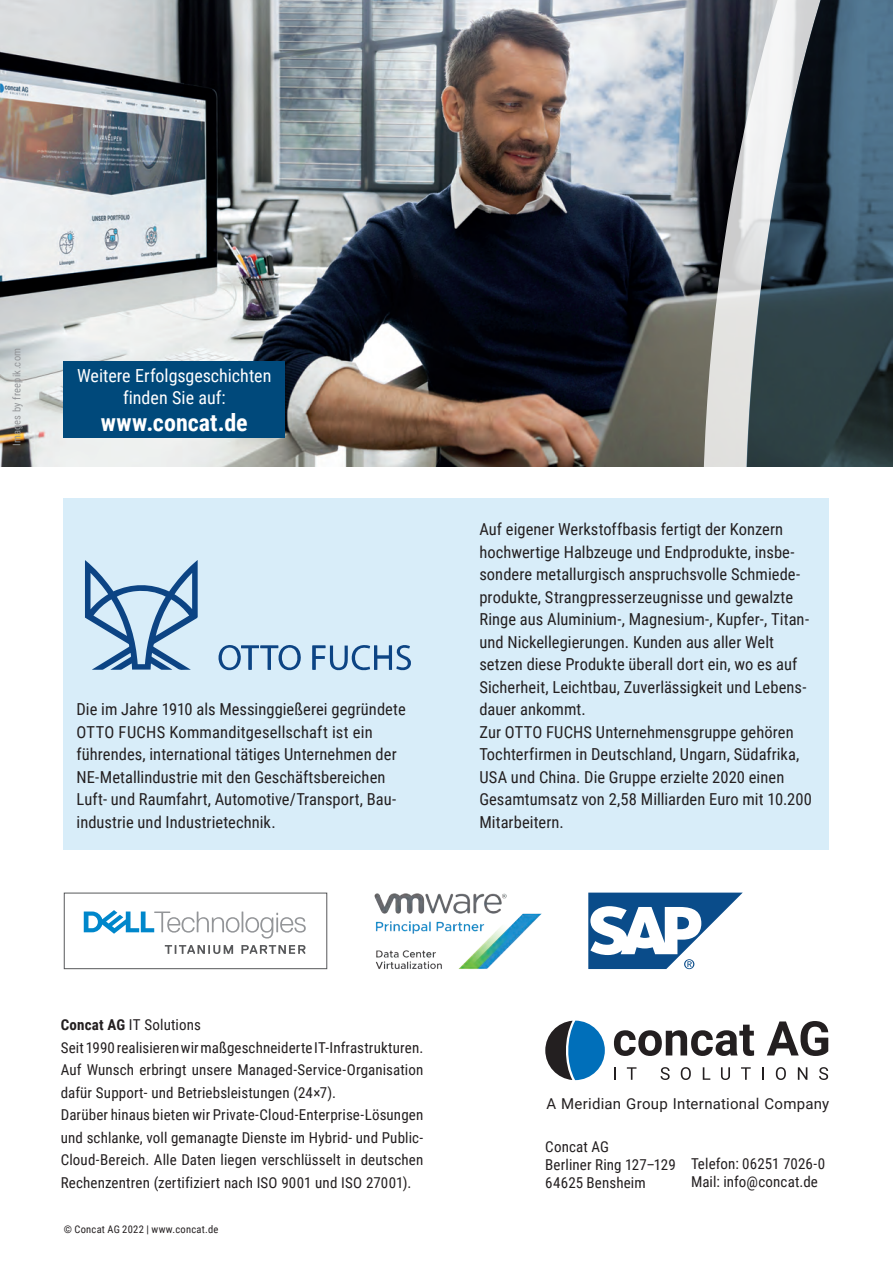
<style>
.page{position:relative;width:893px;height:1263px;background:#fff}
.page>*{position:absolute;margin:0;border:0;box-sizing:border-box;transform-origin:0 0}
.t1{font:700 24px "Roboto Condensed";color:#fff}
.t2{font:18px/22.5px "Roboto Condensed";color:#fff;text-align:center}
.t3{font:16.5px/22.5px "Roboto Condensed";letter-spacing:.005em;color:#231f20}
.t4{font:15px/22.5px "Roboto Condensed";letter-spacing:.01em;color:#231f20}
.t5{font:15px "Roboto";letter-spacing:.015em;color:#231f20}
.t6{font:10.5px "Roboto Condensed";letter-spacing:.025em;color:#231f20}
.t7{font:10.5px "Roboto Condensed";letter-spacing:.02em;color:#939598}
.s1{font-weight:700}
</style>
<div class="page">
<img style="left:0;top:0;width:701px;height:467px">
<svg style="left:701px;top:0;width:44px;height:467px;background:#707174"></svg>
<svg style="left:745px;top:0;width:148px;height:467px;background:#52646e"></svg>
<svg style="left:545px;top:1020px;width:60px;height:60px"></svg>
<svg style="left:614px;top:1025px;width:140px;height:31px"></svg>
<svg style="left:767px;top:1021px;width:61px;height:35px"></svg>
<svg style="left:614px;top:1067px;width:2px;height:13px"></svg>
<svg style="left:627px;top:1067px;width:9px;height:13px"></svg>
<svg style="left:660px;top:1067px;width:10px;height:13px"></svg>
<svg style="left:681px;top:1067px;width:10px;height:13px"></svg>
<svg style="left:703px;top:1067px;width:7px;height:13px"></svg>
<svg style="left:721px;top:1067px;width:9px;height:13px"></svg>
<svg style="left:741px;top:1067px;width:10px;height:13px"></svg>
<svg style="left:762px;top:1067px;width:2px;height:13px"></svg>
<svg style="left:776px;top:1067px;width:10px;height:13px"></svg>
<svg style="left:798px;top:1067px;width:9px;height:13px"></svg>
<svg style="left:819px;top:1067px;width:9px;height:13px"></svg>
<div style="left:64px;top:361px;width:221px;height:77px;background:#00497b"></div>
<div style="left:64px;top:499px;width:765px;height:351px;background:#d8edf9"></div>
<svg style="left:85px;top:560px;width:113px;height:110px"></svg>
<svg style="left:218px;top:645px;width:193px;height:25px"></svg>
<img style="left:374px;top:893px;width:168px;height:76px">
<div style="left:64px;top:892px;width:263px;height:77px;border:1px solid #57585a"></div>
<svg style="left:84px;top:910px;width:222px;height:28px"></svg>
<svg style="left:165px;top:945px;width:68px;height:9px"></svg>
<svg style="left:241px;top:945px;width:64px;height:9px"></svg>
<svg style="left:588px;top:892px;width:155px;height:77px"></svg>
<p class="t7" style="left:10px;top:446px;width:100px;rotate:-90deg">Images by freepik.com</p>
<p class="t2" style="left:77px;top:363px;width:196px">Weitere Erfolgsgeschichten finden Sie auf:</p>
<h1 class="t1" style="left:101px;top:406px;width:148px">www.concat.de</h1>
<p class="t3" style="left:77px;top:697px;width:331px">Die im Jahre 1910 als Messinggießerei gegründete OTTO FUCHS Kommanditgesellschaft ist ein führendes, international tätiges Unternehmen der NE-Metallindustrie mit den Geschäftsbereichen Luft- und Raumfahrt, Automotive/Transport, Bau&shy;industrie und Industrietechnik.</p>
<p class="t3" style="left:479px;top:517px;width:334px">Auf eigener Werkstoffbasis fertigt der Konzern hochwertige Halbzeuge und Endprodukte, insbe&shy;sondere metallurgisch anspruchsvolle Schmiede&shy;produkte, Strangpresserzeugnisse und gewalzte Ringe aus Aluminium-, Magnesium-, Kupfer-, Titan&shy;und Nickellegierungen. Kunden aus aller Welt setzen diese Produkte überall dort ein, wo es auf Sicherheit, Leichtbau, Zuverlässigkeit und Lebens&shy;dauer ankommt.<br>Zur OTTO FUCHS Unternehmensgruppe gehören Tochterfirmen in Deutschland, Ungarn, Südafrika, USA und China. Die Gruppe erzielte 2020 einen Gesamtumsatz von 2,58 Milliarden Euro mit 10.200<br>Mitarbeitern.</p>
<p class="t4" style="left:61px;top:1013px;width:364px"><span class="s1">Concat AG</span> IT Solutions<br>Seit 1990 realisieren wir maßgeschneiderte IT-Infrastrukturen.<br>Auf Wunsch erbringt unsere Managed-Service-Organisation dafür Support- und Betriebsleistungen (24×7).<br>Darüber hinaus bieten wir Private-Cloud-Enterprise-Lösungen und schlanke, voll gemanagte Dienste im Hybrid- und Public-Cloud-Bereich. Alle Daten liegen verschlüsselt in deutschen Rechenzentren (zertifiziert nach ISO 9001 und ISO 27001).</p>
<p class="t6" style="left:64px;top:1221px;width:156px">© Concat AG 2022 | www.concat.de</p>
<p class="t5" style="left:546px;top:1093px;width:284px">A Meridian Group International Company</p>
<p class="t4" style="left:545px;top:1137px;width:132px;line-height:18px">Concat AG<br>Berliner Ring 127–129<br>64625 Bensheim</p>
<p class="t4" style="left:691px;top:1154px;width:136px;line-height:18px">Telefon: 06251 7026-0<br>Mail: info@concat.de</p>
</div>
